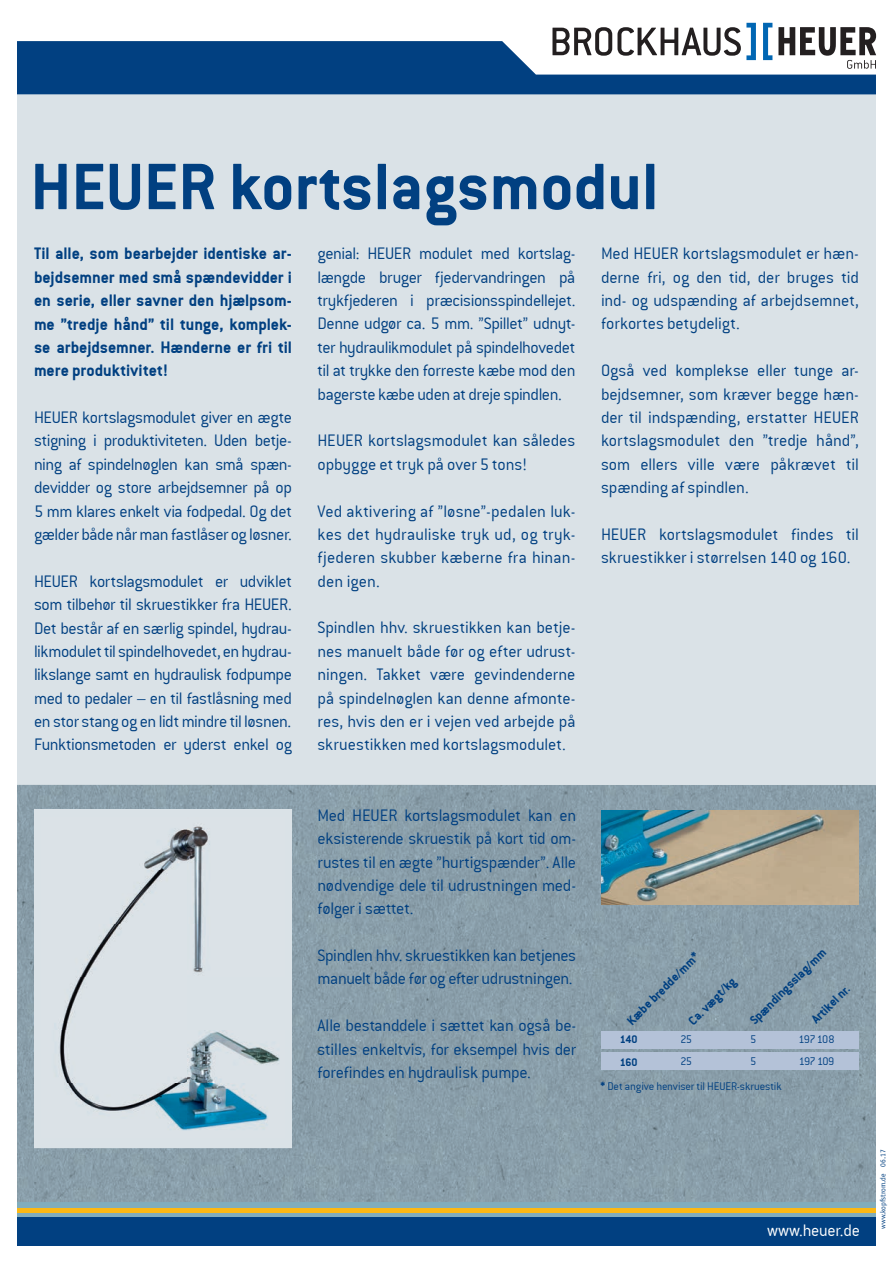
<style>
.page{position:relative;width:893px;height:1263px;background:#fff}
.page>*{position:absolute;margin:0;border:0;box-sizing:border-box;transform-origin:0 0}
.t1{font:72px "Conduit ITCTT Bold";color:#014081}
.t2{font:18px/23.4px "Conduit ITCTT Light";letter-spacing:-.005em;color:#014081;text-align:justify}
.t3{font:18px/23.4px "Conduit ITCTT Bold";letter-spacing:-.005em;color:#014081;text-align:justify}
.t4{font:18px/23.4px "Conduit ITCTT Light";letter-spacing:-.025em;color:#014081}
.t5{font:18px "Conduit ITCTT Light";letter-spacing:-.015em;color:#fff}
.t6{font:13.5px "Conduit ITCTT Bold";color:#014081}
.t7{font:12px "Conduit ITCTT Light";letter-spacing:-.015em;color:#014081}
.t8{font:12px "Conduit ITCTT Bold";letter-spacing:-.02em;color:#014081}
.t9{font:7.5px "Officina Sans";color:#014081}
.s1{font-family:"Conduit ITCTT Bold"}
</style>
<div class="page">
<div style="left:17px;top:93px;width:859px;height:1108px;background:#dae2e7"></div>
<svg style="left:17px;top:41px;width:859px;height:53px;background:#235a92"></svg>
<svg style="left:778px;top:27px;width:98px;height:42px"></svg>
<svg style="left:763px;top:23px;width:9px;height:37px"></svg>
<svg style="left:552px;top:23px;width:204px;height:37px"></svg>
<div style="left:17px;top:1216px;width:859px;height:30px;background:#014081"></div>
<div style="left:17px;top:1199px;width:859px;height:17px;background:#81adbc"></div>
<hr style="left:17px;top:1209px;width:859px;height:4px;background:#fcb814">
<img style="left:17px;top:785px;width:859px;height:417px">
<img style="left:601px;top:810px;width:258px;height:95px">
<div style="left:34px;top:809px;width:258px;height:339px;background:#dae2e7"></div>
<img style="left:59px;top:826px;width:221px;height:305px">
<div style="left:601px;top:1031px;width:258px;height:17px;background:#b4c2d8"></div>
<div style="left:601px;top:1052px;width:258px;height:17px;background:#b4c2d8"></div>
<h1 class="t1" style="left:30px;top:145px;width:629px">HEUER kortslagsmodul</h1>
<p class="t3" style="left:34px;top:242px;width:259px">Til alle, som bearbejder identiske ar&shy;bejdsemner med små spændevidder i en serie, eller savner den hjælpsom&shy;me ”tredje hånd” til tunge, komplek&shy;se arbejdsemner. Hænderne er fri til mere produktivitet!</p>
<p class="t2" style="left:34px;top:406px;width:259px">HEUER kortslagsmodulet giver en ægte stigning i produktiviteten. Uden betje&shy;ning af spindelnøglen kan små spæn&shy;devidder og store arbejdsemner på op 5 mm klares enkelt via fodpedal. Og det gælder både når man fastlåser og løsner.</p>
<p class="t2" style="left:34px;top:569px;width:259px">HEUER kortslagsmodulet er udviklet som tilbehør til skruestikker fra HEUER.<br>Det består af en særlig spindel, hydrau&shy;likmodulet til spindelhovedet, en hydrau&shy;likslange samt en hydraulisk fodpumpe med to pedaler – en til fastlåsning med en stor stang og en lidt mindre til løsnen.<br>Funktionsmetoden er yderst enkel og</p>
<p class="t2" style="left:317px;top:242px;width:259px">genial: HEUER modulet med kortslag&shy;længde bruger fjedervandringen på trykfjederen i præcisionsspindellejet.<br>Denne udgør ca. 5 mm. ”Spillet” udnyt&shy;ter hydraulikmodulet på spindelhovedet til at trykke den forreste kæbe mod den bagerste kæbe uden at dreje spindlen.</p>
<p class="t2" style="left:317px;top:429px;width:259px">HEUER kortslagsmodulet kan således opbygge et tryk på over 5 tons!</p>
<p class="t2" style="left:317px;top:499px;width:259px">Ved aktivering af ”løsne”-pedalen luk&shy;kes det hydrauliske tryk ud, og tryk&shy;fjederen skubber kæberne fra hinan&shy;den igen.</p>
<p class="t2" style="left:317px;top:616px;width:259px">Spindlen hhv. skruestikken kan betje&shy;nes manuelt både før og efter udrust&shy;ningen. Takket være gevindenderne på spindelnøglen kan denne afmonte&shy;res, hvis den er i vejen ved arbejde på skruestikken med kortslagsmodulet.</p>
<p class="t2" style="left:601px;top:242px;width:259px">Med HEUER kortslagsmodulet er hæn&shy;derne fri, og den tid, der bruges tid ind- og udspænding af arbejdsemnet, forkortes betydeligt.</p>
<p class="t2" style="left:601px;top:359px;width:259px">Også ved komplekse eller tunge ar&shy;bejdsemner, som kræver begge hæn&shy;der til indspænding, erstatter HEUER kortslagsmodulet den ”tredje hånd”, som ellers ville være påkrævet til spænding af spindlen.</p>
<p class="t2" style="left:601px;top:523px;width:259px">HEUER kortslagsmodulet findes til skruestikker i størrelsen 140 og 160.</p>
<p class="t2" style="left:317px;top:803px;width:260px">Med HEUER kortslagsmodulet kan en eksisterende skruestik på kort tid om&shy;rustes til en ægte ”hurtigspænder”. Alle nødvendige dele til udrustningen med&shy;følger i sættet.</p>
<p class="t4" style="left:317px;top:944px;width:260px">Spindlen hhv. skruestikken kan betjenes manuelt både før og efter udrustningen.</p>
<p class="t2" style="left:317px;top:1014px;width:260px">Alle bestanddele i sættet kan også be&shy;stilles enkeltvis, for eksempel hvis der forefindes en hydraulisk pumpe.</p>
<p class="t6" style="left:746px;top:1017px;width:104px;rotate:-45deg">Spændingsslag/mm</p>
<p class="t6" style="left:624px;top:1017px;width:98px;rotate:-45deg">Kæbe bredde/mm*</p>
<p class="t6" style="left:685px;top:1017px;width:63px;rotate:-45deg">Ca. vægt/kg</p>
<p class="t6" style="left:808px;top:1016px;width:50px;rotate:-45deg">Artikel nr.</p>
<p class="t8" style="left:620px;top:1032px;width:19px">140</p>
<p class="t7" style="left:680px;top:1032px;width:13px">25</p>
<p class="t7" style="left:750px;top:1032px;width:8px">5</p>
<p class="t7" style="left:799px;top:1032px;width:37px">197 108</p>
<p class="t8" style="left:620px;top:1055px;width:19px">160</p>
<p class="t7" style="left:680px;top:1055px;width:13px">25</p>
<p class="t7" style="left:750px;top:1055px;width:8px">5</p>
<p class="t7" style="left:799px;top:1055px;width:37px">197 109</p>
<p class="t7" style="left:601px;top:1079px;width:183px"><span class="s1">*</span> Det angive henviser til HEUER-skruestik</p>
<p class="t5" style="left:767px;top:1220px;width:94px">www.heuer.de</p>
<p class="t9" style="left:878px;top:1228px;width:80px;rotate:-90deg">www.kopfstrom.de 06.17</p>
</div>
